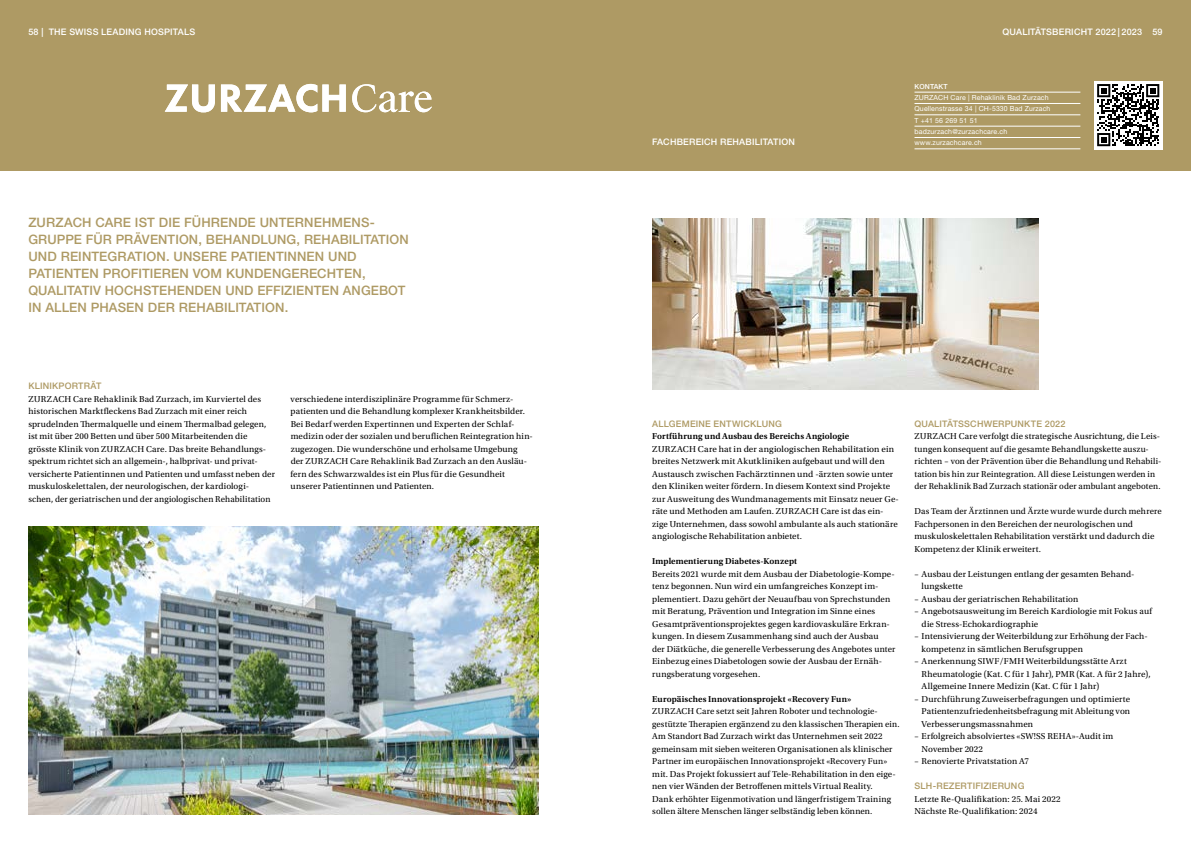
<style>
.page{position:relative;width:1191px;height:842px;background:#fff}
.page>*{position:absolute;margin:0;border:0;box-sizing:border-box;transform-origin:0 0}
.t1{font:500 13px/17px "Helvetica Neue LT Pro";letter-spacing:.01em;color:#ae9a64}
.t2{font:9px/12.5px "Utopia Std";letter-spacing:.01em;color:#000}
.t3{font:600 9px "Utopia Std";letter-spacing:.01em;color:#000}
.t4{font:500 9px "Helvetica Neue LT Std";letter-spacing:.02em;color:#ae9a64}
.t5{font:500 9px "Helvetica Neue LT Std";letter-spacing:.02em;color:#fff}
.t6{font:7px/11.3px "Helvetica Neue LT Std";letter-spacing:.02em;color:#fff}
.t7{font:500 7px "Helvetica Neue LT Std";letter-spacing:.02em;color:#fff}
</style>
<div class="page">
<div style="left:0;top:0;width:1191px;height:171px;background:#ae9a64"></div>
<img style="left:28px;top:527px;width:511px;height:287px">
<img style="left:652px;top:218px;width:386px;height:171px">
<svg style="left:165px;top:85px;width:50px;height:27px"></svg>
<svg style="left:221px;top:84px;width:125px;height:28px"></svg>
<svg style="left:352px;top:84px;width:80px;height:28px"></svg>
<hr style="left:914px;top:103px;width:166px;height:1px;background:#fff">
<hr style="left:914px;top:115px;width:166px;height:1px;background:#fff">
<hr style="left:914px;top:126px;width:166px;height:1px;background:#fff">
<hr style="left:914px;top:137px;width:166px;height:1px;background:#fff">
<hr style="left:914px;top:148px;width:166px;height:1px;background:#fff">
<hr style="left:914px;top:92px;width:166px;height:1px;background:#fff">
<div style="left:1093px;top:81px;width:69px;height:68px;background:#fff"></div>
<svg style="left:1097px;top:84px;width:62px;height:62px"></svg>
<p class="t5" style="left:28px;top:26px;width:168px">58 | THE SWISS LEADING HOSPITALS</p>
<p class="t5" style="left:1002px;top:26px;width:162px">QUALITÄTSBERICHT 2022 | 2023 59</p>
<p class="t1" style="left:28px;top:214px;width:382px">ZURZACH CARE IST DIE FÜHRENDE UNTERNEHMENS-GRUPPE FÜR PRÄVENTION, BEHANDLUNG, REHABILITATION UND REINTEGRATION. UNSERE PATIENTINNEN UND PATIENTEN PROFITIEREN VOM KUNDENGERECHTEN, QUALITATIV HOCHSTEHENDEN UND EFFIZIENTEN ANGEBOT IN ALLEN PHASEN DER REHABILITATION.</p>
<p class="t4" style="left:28px;top:381px;width:75px">KLINIKPORTRÄT</p>
<p class="t2" style="left:28px;top:393px;width:248px">ZURZACH Care Rehaklinik Bad Zurzach, im Kurviertel des historischen Marktfleckens Bad Zurzach mit einer reich sprudelnden Thermalquelle und einem Thermalbad gelegen, ist mit über 200 Betten und über 500 Mitarbeitenden die grösste Klinik von ZURZACH Care. Das breite Behandlungs&shy;spektrum richtet sich an allgemein-, halbprivat- und privat&shy;versicherte Patientinnen und Patienten und umfasst neben der muskuloskelettalen, der neurologischen, der kardiologi&shy;schen, der geriatrischen und der angiologischen Rehabilitation</p>
<p class="t2" style="left:291px;top:393px;width:244px">verschiedene interdisziplinäre Programme für Schmerz&shy;patienten und die Behandlung komplexer Krankheitsbilder.<br>Bei Bedarf werden Expertinnen und Experten der Schlaf&shy;medizin oder der sozialen und beruflichen Reintegration hin&shy;zugezogen. Die wunderschöne und erholsame Umgebung<br>der ZURZACH Care Rehaklinik Bad Zurzach an den Ausläu&shy;fern des Schwarzwaldes ist ein Plus für die Gesundheit unserer Patientinnen und Patienten.</p>
<p class="t5" style="left:652px;top:137px;width:144px">FACHBEREICH REHABILITATION</p>
<p class="t7" style="left:914px;top:82px;width:35px">KONTAKT</p>
<p class="t6" style="left:914px;top:92px;width:137px">ZURZACH Care | Rehaklinik Bad Zurzach<br>Quellenstrasse 34 | CH-5330 Bad Zurzach<br>T +41 56 269 51 51 badzurzach@zurzachcare.ch www.zurzachcare.ch</p>
<p class="t4" style="left:652px;top:418px;width:131px">ALLGEMEINE ENTWICKLUNG</p>
<p class="t3" style="left:652px;top:431px;width:199px">Fortführung und Ausbau des Bereichs Angiologie</p>
<p class="t2" style="left:652px;top:443px;width:248px">ZURZACH Care hat in der angiologischen Rehabilitation ein breites Netzwerk mit Akutkliniken aufgebaut und will den Austausch zwischen Fachärztinnen und -ärzten sowie unter den Kliniken weiter fördern. In diesem Kontext sind Projekte zur Ausweitung des Wundmanagements mit Einsatz neuer Ge&shy;räte und Methoden am Laufen. ZURZACH Care ist das ein&shy;zige Unternehmen, dass sowohl ambulante als auch stationäre angiologische Rehabilitation anbietet.</p>
<p class="t3" style="left:652px;top:556px;width:146px">Implementierung Diabetes-Konzept</p>
<p class="t2" style="left:652px;top:568px;width:245px">Bereits 2021 wurde mit dem Ausbau der Diabetologie-Kompe&shy;tenz begonnen. Nun wird ein umfangreiches Konzept im&shy;plementiert. Dazu gehört der Neuaufbau von Sprechstunden mit Beratung, Prävention und Integration im Sinne eines Gesamtpräventionsprojektes gegen kardiovaskuläre Erkran&shy;kungen. In diesem Zusammenhang sind auch der Ausbau<br>der Diätküche, die generelle Verbesserung des Angebotes unter Einbezug eines Diabetologen sowie der Ausbau der Ernäh&shy;rungsberatung vorgesehen.</p>
<p class="t3" style="left:652px;top:694px;width:201px">Europäisches Innovationsprojekt «Recovery Fun»</p>
<p class="t2" style="left:652px;top:705px;width:249px">ZURZACH Care setzt seit Jahren Roboter und technologie&shy;gestützte Therapien ergänzend zu den klassischen Therapien ein.<br>Am Standort Bad Zurzach wirkt das Unternehmen seit 2022 gemeinsam mit sieben weiteren Organisationen als klinischer Partner im europäischen Innovationsprojekt «Recovery Fun» mit. Das Projekt fokussiert auf Tele-Rehabilitation in den eige&shy;nen vier Wänden der Betroffenen mittels Virtual Reality.<br>Dank erhöhter Eigenmotivation und längerfristigem Training sollen ältere Menschen länger selbständig leben können.</p>
<p class="t4" style="left:914px;top:418px;width:152px">QUALITÄTSSCHWERPUNKTE 2022</p>
<p class="t2" style="left:914px;top:430px;width:248px">ZURZACH Care verfolgt die strategische Ausrichtung, die Leis&shy;tungen konsequent auf die gesamte Behandlungskette auszu&shy;richten – von der Prävention über die Behandlung und Rehabili&shy;tation bis hin zur Reintegration. All diese Leistungen werden in der Rehaklinik Bad Zurzach stationär oder ambulant angeboten.</p>
<p class="t2" style="left:914px;top:505px;width:249px">Das Team der Ärztinnen und Ärzte wurde wurde durch mehrere Fachpersonen in den Bereichen der neurologischen und muskuloskelettalen Rehabilitation verstärkt und dadurch die Kompetenz der Klinik erweitert.</p>
<p class="t2" style="left:921px;top:568px;width:213px;text-indent:-7px">– Ausbau der Leistungen entlang der gesamten Behand&shy;lungskette</p>
<p class="t2" style="left:914px;top:593px;width:165px">– Ausbau der geriatrischen Rehabilitation</p>
<p class="t2" style="left:921px;top:605px;width:232px;text-indent:-7px">– Angebotsausweitung im Bereich Kardiologie mit Fokus auf die Stress-Echokardiographie</p>
<p class="t2" style="left:921px;top:630px;width:228px;text-indent:-7px">– Intensivierung der Weiterbildung zur Erhöhung der Fach&shy;kompetenz in sämtlichen Berufsgruppen</p>
<p class="t2" style="left:921px;top:655px;width:230px;text-indent:-7px">– Anerkennung SIWF/FMH Weiterbildungsstätte Arzt<br>Rheumatologie (Kat. C für 1 Jahr), PMR (Kat. A für 2 Jahre),<br>Allgemeine Innere Medizin (Kat. C für 1 Jahr)</p>
<p class="t2" style="left:921px;top:693px;width:210px;text-align:justify;text-indent:-7px">– Durchführung Zuweiserbefragungen und optimierte Patientenzufriedenheitsbefragung mit Ableitung von Verbesserungsmassnahmen</p>
<p class="t2" style="left:921px;top:730px;width:193px;text-indent:-7px">– Erfolgreich absolviertes «SW!SS REHA»-Audit im<br>November 2022</p>
<p class="t2" style="left:914px;top:755px;width:116px">– Renovierte Privatstation A7</p>
<p class="t4" style="left:914px;top:781px;width:111px">SLH-REZERTIFIZIERUNG</p>
<p class="t2" style="left:914px;top:793px;width:147px">Letzte Re-Qualifikation: 25. Mai 2022<br>Nächste Re-Qualifikation: 2024</p>
</div>
